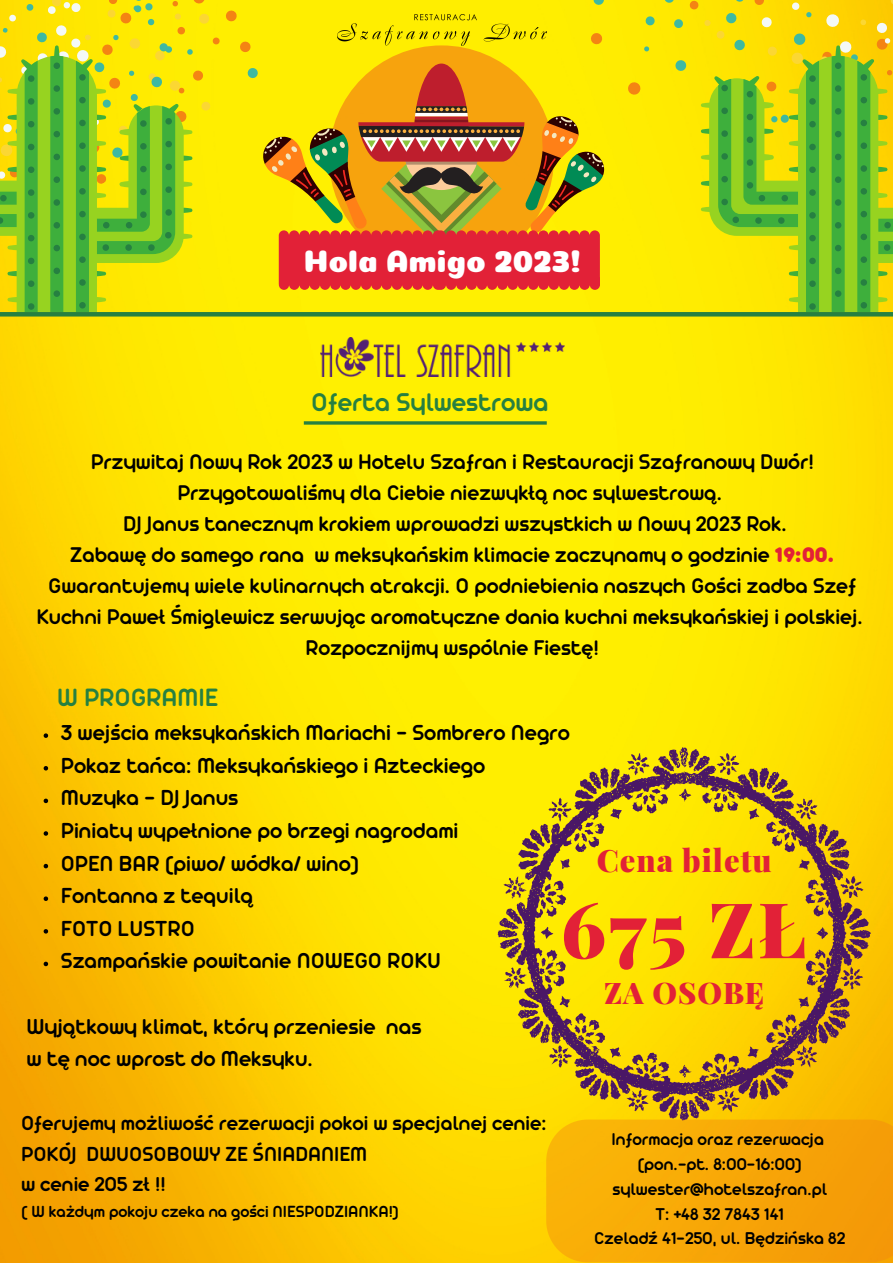
<style>
.page{position:relative;width:893px;height:1264px;background:#fff}
.page>*{position:absolute;margin:0;border:0;box-sizing:border-box;transform-origin:0 0}
.t1{font:900 76.95px "Playfair Display";color:#e22137}
.t2{font:31.35px "Coiny";color:#fff}
.t3{font:900 30.9px "Playfair Display";letter-spacing:.035em;color:#e22137}
.t4{font:900 29.85px "Playfair Display";letter-spacing:.035em;color:#e22137}
.t5{font:600 27.75px "Arista Pro";color:#268041}
.t6{font:600 27px "Arista Pro";color:#268041}
.t7{font:600 23.4px/32.5px "Arista Pro";color:#000}
.t8{font:600 22.8px/30.9px "Arista Pro";color:#000;text-align:center}
.t9{font:600 21.9px/30.3px "Arista Pro";color:#000}
.t10{font:600 18.45px/24.8px "Arista Pro";color:#000;text-align:center}
.t11{font:600 17.4px "Arista Pro";color:#000}
.s1{font-weight:900;color:#e22137}
</style>
<div class="page">
<img style="left:0;top:0;width:892px;height:1262px">
<svg style="left:497px;top:473px;width:395px;height:15px;background:#feea00"></svg>
<svg style="left:497px;top:0;width:395px;height:473px;background:#fde802"></svg>
<div style="left:329px;top:45px;width:225px;height:225px;background:#f7a30d;border-radius:50%"></div>
<hr style="left:0;top:312px;width:892px;height:4px;background:#268041">
<hr style="left:304px;top:421px;width:242px;height:3px;background:#268041">
<svg style="left:0;top:0;width:295px;height:377px;background:#fee600"></svg>
<svg style="left:0;top:0;width:294px;height:328px;background:#f4e506"></svg>
<svg style="left:700px;top:45px;width:192px;height:267px;background:#dcdb0e"></svg>
<svg style="left:721px;top:62px;width:171px;height:248px;background:#95c820"></svg>
<svg style="left:44px;top:733px;width:4px;height:5px"></svg>
<svg style="left:44px;top:766px;width:4px;height:4px"></svg>
<svg style="left:44px;top:798px;width:4px;height:5px"></svg>
<svg style="left:44px;top:831px;width:4px;height:4px"></svg>
<svg style="left:44px;top:863px;width:4px;height:5px"></svg>
<svg style="left:44px;top:896px;width:4px;height:5px"></svg>
<svg style="left:44px;top:929px;width:4px;height:4px"></svg>
<svg style="left:44px;top:961px;width:4px;height:5px"></svg>
<svg style="left:497px;top:747px;width:373px;height:373px;background:#ddba12"></svg>
<svg style="left:255px;top:64px;width:355px;height:226px"></svg>
<img style="left:337px;top:13px;width:209px;height:33px">
<svg style="left:546px;top:1119px;width:346px;height:143px;background:#f7a806"></svg>
<svg style="left:0;top:45px;width:192px;height:267px;background:#d8dd15"></svg>
<svg style="left:0;top:62px;width:172px;height:248px;background:#94c922"></svg>
<img style="left:321px;top:338px;width:243px;height:38px">
<h2 class="t2" style="left:304px;top:243px;width:279px">Hola Amigo 2023!</h2>
<p class="t5" style="left:311px;top:393px;width:239px">Oferta Sylwestrowa</p>
<p class="t8" style="left:37px;top:448px;width:828px">Przywitaj Nowy Rok 2023 w Hotelu Szafran i Restauracji Szafranowy Dwór!<br>Przygotowaliśmy dla Ciebie niezwykłą noc sylwestrową.<br>DJ Janus tanecznym krokiem wprowadzi wszystkich w Nowy 2023 Rok.<br>Zabawę do samego rana w meksykańskim klimacie zaczynamy o godzinie <span class="s1">19:00.<br></span>Gwarantujemy wiele kulinarnych atrakcji. O podniebienia naszych Gości zadba Szef Kuchni Paweł Śmiglewicz serwując aromatyczne dania kuchni meksykańskiej i polskiej.<br>Rozpocznijmy wspólnie Fiestę!</p>
<p class="t6" style="left:57px;top:688px;width:163px">W PROGRAMIE</p>
<p class="t7" style="left:61px;top:718px;width:510px">3 wejścia meksykańskich Mariachi - Sombrero Negro<br>Pokaz tańca: Meksykańskiego i Azteckiego<br>Muzyka - DJ Janus<br>Piniaty wypełnione po brzegi nagrodami<br>OPEN BAR (piwo/ wódka/ wino)<br>Fontanna z tequilą<br>FOTO LUSTRO<br>Szampańskie powitanie NOWEGO ROKU</p>
<h3 class="t3" style="left:596px;top:838px;width:176px">Cena biletu</h3>
<h1 class="t1" style="left:560px;top:875px;width:247px">675 ZŁ</h1>
<h3 class="t4" style="left:604px;top:972px;width:162px">ZA OSOBĘ</h3>
<p class="t7" style="left:26px;top:1011px;width:396px">Wyjątkowy klimat, który przeniesie nas w tę noc wprost do Meksyku.</p>
<p class="t9" style="left:21px;top:1110px;width:527px">Oferujemy możliwość rezerwacji pokoi w specjalnej cenie:<br>POKÓJ DWUOSOBOWY ZE ŚNIADANIEM<br>w cenie 205 zł !!</p>
<p class="t11" style="left:21px;top:1205px;width:380px">( W każdym pokoju czeka na gości NIESPODZIANKA!)</p>
<p class="t10" style="left:594px;top:1128px;width:253px">Informacja oraz rezerwacja (pon.-pt. 8:00-16:00) sylwester@hotelszafran.pl<br>T: +48 32 7843 141<br>Czeladź 41-250, ul. Będzińska 82</p>
</div>
